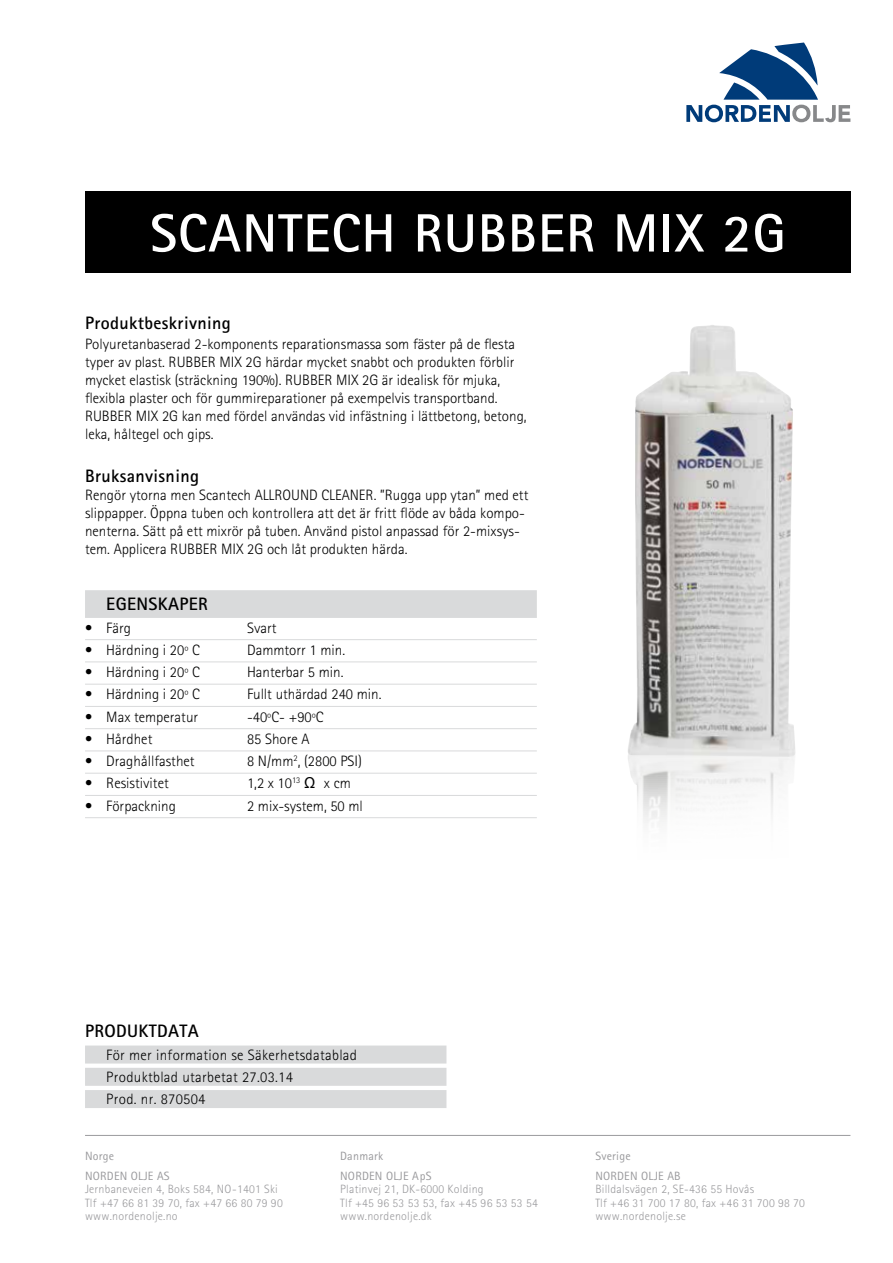
<style>
.page{position:relative;width:893px;height:1263px;background:#fff}
.page>*{position:absolute;margin:0;border:0;box-sizing:border-box;transform-origin:0 0}
.t1{font:700 54px "Rotis Sans Serif";letter-spacing:.02em;color:#fff}
.t2{font:700 18px "Rotis Sans Serif";letter-spacing:.02em;color:#000}
.t3{font:300 15px/18px "Rotis Sans Serif";color:#000}
.t4{font:300 15px/22.2px "Rotis Sans Serif";letter-spacing:.02em;color:#000}
.t5{font:300 12px/13.5px "Rotis Sans Serif";letter-spacing:.02em;color:#9a9a9d}
.t6{font:12px/20px "Rotis Sans Serif";letter-spacing:.02em;color:#9a9a9d}
.s1{font-family:"Arial";font-weight:400}
</style>
<div class="page">
<div style="left:85px;top:191px;width:765px;height:82px;background:#000"></div>
<svg style="left:686px;top:43px;width:164px;height:79px"></svg>
<hr style="left:85px;top:1135px;width:765px;height:1px;background:#9a9a9d">
<img style="left:628px;top:757px;width:166px;height:67px">
<img style="left:628px;top:325px;width:167px;height:432px">
<div style="left:85px;top:590px;width:452px;height:27px;background:#d9dadb"></div>
<hr style="left:85px;top:617px;width:452px;height:1px;background:#d9dadb">
<hr style="left:85px;top:639px;width:452px;height:1px;background:#d9dadb">
<hr style="left:85px;top:661px;width:452px;height:1px;background:#d9dadb">
<hr style="left:85px;top:684px;width:452px;height:1px;background:#d9dadb">
<hr style="left:85px;top:706px;width:452px;height:1px;background:#d9dadb">
<hr style="left:85px;top:728px;width:452px;height:1px;background:#d9dadb">
<hr style="left:85px;top:750px;width:452px;height:1px;background:#d9dadb">
<hr style="left:85px;top:773px;width:452px;height:1px;background:#d9dadb">
<hr style="left:85px;top:795px;width:452px;height:1px;background:#d9dadb">
<hr style="left:85px;top:817px;width:452px;height:1px;background:#d9dadb">
<div style="left:85px;top:1045px;width:361px;height:18px;background:#d9dadb"></div>
<div style="left:85px;top:1068px;width:361px;height:18px;background:#d9dadb"></div>
<div style="left:85px;top:1090px;width:361px;height:18px;background:#d9dadb"></div>
<h1 class="t1" style="left:150px;top:199px;width:637px">SCANTECH RUBBER MIX 2G</h1>
<p class="t2" style="left:85px;top:311px;width:147px">Produktbeskrivning</p>
<p class="t3" style="left:85px;top:335px;width:443px">Polyuretanbaserad 2-komponents reparationsmassa som fäster på de flesta typer av plast. RUBBER MIX 2G härdar mycket snabbt och produkten förblir mycket elastisk (sträckning 190%). RUBBER MIX 2G är idealisk för mjuka, flexibla plaster och för gummireparationer på exempelvis transportband.<br>RUBBER MIX 2G kan med fördel användas vid infästning i lättbetong, betong, leka, håltegel och gips.</p>
<p class="t2" style="left:85px;top:465px;width:116px">Bruksanvisning</p>
<p class="t3" style="left:85px;top:486px;width:445px">Rengör ytorna men Scantech ALLROUND CLEANER. ”Rugga upp ytan” med ett slippapper. Öppna tuben och kontrollera att det är fritt flöde av båda kompo&shy;nenterna. Sätt på ett mixrör på tuben. Använd pistol anpassad för 2-mixsys&shy;tem. Applicera RUBBER MIX 2G och låt produkten härda.</p>
<p class="t2" style="left:106px;top:593px;width:103px">EGENSKAPER</p>
<p class="t3" style="left:85px;top:619px;width:47px">• Färg</p>
<p class="t3" style="left:247px;top:619px;width:31px">Svart</p>
<p class="t3" style="left:85px;top:641px;width:116px">• Härdning i 20º C</p>
<p class="t3" style="left:247px;top:641px;width:100px">Dammtorr 1 min.</p>
<p class="t3" style="left:85px;top:663px;width:116px">• Härdning i 20º C</p>
<p class="t3" style="left:247px;top:663px;width:98px">Hanterbar 5 min.</p>
<p class="t3" style="left:85px;top:685px;width:116px">• Härdning i 20º C</p>
<p class="t3" style="left:247px;top:685px;width:136px">Fullt uthärdad 240 min.</p>
<p class="t3" style="left:85px;top:708px;width:115px">• Max temperatur</p>
<p class="t3" style="left:247px;top:708px;width:78px">-40ºC- +90ºC</p>
<p class="t3" style="left:85px;top:730px;width:69px">• Hårdhet</p>
<p class="t3" style="left:247px;top:730px;width:64px">85 Shore A</p>
<p class="t3" style="left:85px;top:752px;width:111px">• Draghållfasthet</p>
<p class="t3" style="left:247px;top:752px;width:117px">8 N/mm<sup>2</sup>, (2800 PSI)</p>
<p class="t3" style="left:85px;top:774px;width:85px">• Resistivitet</p>
<p class="t3" style="left:247px;top:774px;width:105px">1,2 x 10<sup>13</sup> <span class="s1">Ω</span> x cm</p>
<p class="t3" style="left:85px;top:797px;width:92px">• Förpackning</p>
<p class="t3" style="left:247px;top:797px;width:117px">2 mix-system, 50 ml</p>
<p class="t2" style="left:85px;top:1020px;width:115px">PRODUKTDATA</p>
<p class="t4" style="left:106px;top:1043px;width:252px">För mer information se Säkerhetsdatablad<br>Produktblad utarbetat 27.03.14<br>Prod. nr. 870504</p>
<p class="t6" style="left:85px;top:1146px;width:86px">Norge<br>NORDEN OLJE AS</p>
<p class="t5" style="left:85px;top:1183px;width:199px">Jernbaneveien 4, Boks 584, NO-1401 Ski<br>Tlf +47 66 81 39 70, fax +47 66 80 79 90 www.nordenolje.no</p>
<p class="t6" style="left:340px;top:1146px;width:93px">Danmark<br>NORDEN OLJE ApS</p>
<p class="t5" style="left:340px;top:1183px;width:199px">Platinvej 21, DK-6000 Kolding<br>Tlf +45 96 53 53 53, fax +45 96 53 53 54 www.nordenolje.dk</p>
<p class="t6" style="left:595px;top:1146px;width:87px">Sverige<br>NORDEN OLJE AB</p>
<p class="t5" style="left:595px;top:1183px;width:211px">Billdalsvägen 2, SE-436 55 Hovås<br>Tlf +46 31 700 17 80, fax +46 31 700 98 70 www.nordenolje.se</p>
</div>
